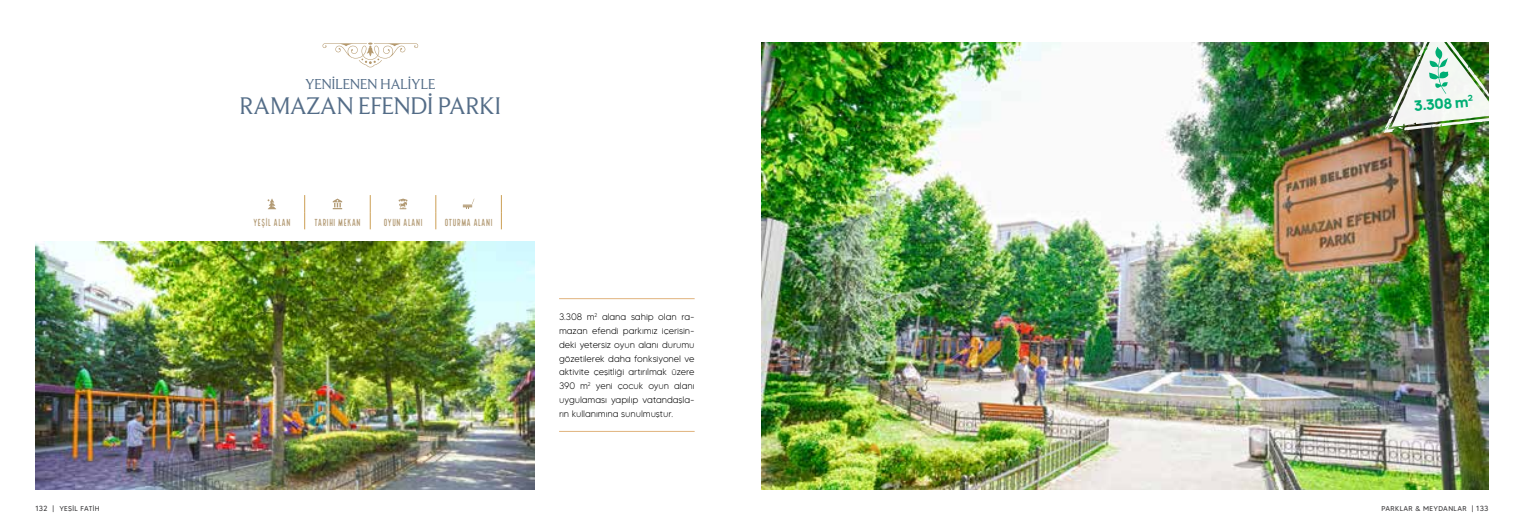
<style>
.page{position:relative;width:1524px;height:532px;background:#fff}
.page>*{position:absolute;margin:0;border:0;box-sizing:border-box;transform-origin:0 0}
.t1{font:25px "Beaufort Pro";letter-spacing:-.035em;color:#536c87}
.t2{font:15px "Beaufort Pro";letter-spacing:-.035em;color:#536c87}
.t3{font:700 15px "adineue PRO";color:#00ae74}
.t4{font:10px "Local Brewery Four";color:#b39b75}
.t5{font:300 9.38px/13.8px "Tommy Soft";letter-spacing:-.01em;color:#000;text-align:justify}
.t6{font:7px "Tommy Soft";letter-spacing:.05em;color:#414042}
.s1{font-size:7.5px}
</style>
<div class="page">
<svg style="left:322px;top:43px;width:96px;height:24px"></svg>
<img style="left:35px;top:241px;width:499px;height:248px">
<img style="left:762px;top:43px;width:726px;height:446px">
<svg style="left:304px;top:195px;width:1px;height:34px"></svg>
<svg style="left:370px;top:195px;width:1px;height:34px"></svg>
<svg style="left:435px;top:195px;width:1px;height:34px"></svg>
<svg style="left:501px;top:195px;width:1px;height:34px"></svg>
<svg style="left:268px;top:198px;width:8px;height:11px"></svg>
<svg style="left:333px;top:198px;width:9px;height:11px"></svg>
<svg style="left:399px;top:198px;width:8px;height:11px"></svg>
<svg style="left:463px;top:199px;width:11px;height:10px"></svg>
<img style="left:1384px;top:42px;width:105px;height:91px">
<hr style="left:559px;top:298px;width:135px;height:1px;background:#e0b37d">
<hr style="left:559px;top:431px;width:135px;height:1px;background:#e0b37d">
<h2 class="t2" style="left:305px;top:75px;width:132px">YENİLENEN HALİYLE</h2>
<h1 class="t1" style="left:239px;top:92px;width:264px">RAMAZAN EFENDİ PARKI</h1>
<p class="t4" style="left:253px;top:217px;width:39px">YEŞİL ALAN</p>
<p class="t4" style="left:314px;top:217px;width:48px">TARIHI MEKAN</p>
<p class="t4" style="left:383px;top:217px;width:41px">OYUN ALANI</p>
<p class="t4" style="left:444px;top:217px;width:50px">OTURMA ALANI</p>
<p class="t5" style="left:559px;top:310px;width:137px">3.308 m<sup>2</sup> alana sahip olan ra&shy;mazan efendi parkımız içerisin&shy;deki yetersiz oyun alanı durumu gözetilerek daha fonksiyonel ve aktivite çeşitliği artırılmak üzere 390 m<sup>2</sup> yeni çocuk oyun alanı uygulaması yapılıp vatandaşla&shy;rın kullanımına sunulmuştur.</p>
<h2 class="t3" style="left:1413px;top:98px;width:60px;rotate:-5deg">3.308 m<sup>2</sup></h2>
<p class="t6" style="left:35px;top:504px;width:66px"><span class="s1">132 |</span> YEŞİL FATİH</p>
<p class="t6" style="left:1381px;top:504px;width:108px">PARKLAR &amp; MEYDANLAR <span class="s1">| 133</span></p>
</div>
